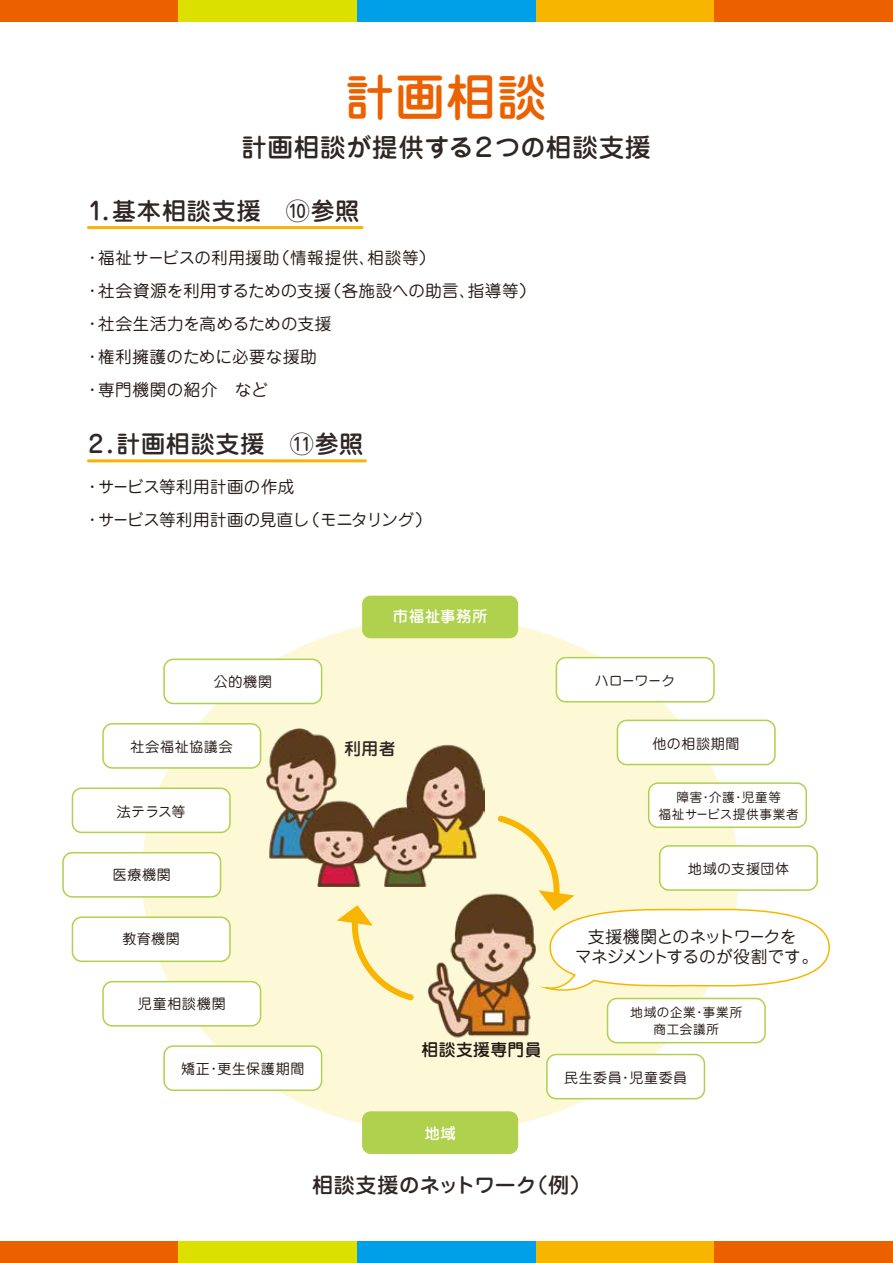
<style>
.page{position:relative;width:893px;height:1263px;background:#fff}
.page>*{position:absolute;margin:0;border:0;box-sizing:border-box;transform-origin:0 0}
.t1{font:500 49.5px "Jun 34 Pro";color:#eb6100}
.t2{font:500 25.5px "Jun 34 Pro";letter-spacing:.02em;color:#2f2725}
.t3{font:500 24px "Jun 34 Pro";letter-spacing:.035em;color:#2f2725}
.t4{font:500 21px "Jun 34 Pro";letter-spacing:-.01em;color:#2f2725}
.t5{font:16.8px/19.5px "Jun 201 Pro";letter-spacing:-.02em;color:#221815;text-align:center}
.t6{font:500 16.8px "Jun 34 Pro";letter-spacing:.025em;color:#221815}
.t7{font:500 16.8px "Jun 34 Pro";color:#2f2725}
.t8{font:16.5px/33px "Jun 201 Pro";letter-spacing:.02em;color:#221815}
.t9{font:16.5px/33px "Jun 201 Pro";color:#221815}
.t10{font:500 15.3px "Jun 34 Pro";letter-spacing:.04em;color:#fff}
.t11{font:13.95px "Jun 201 Pro";letter-spacing:.05em;color:#221815}
.t12{font:12.6px/16.8px "Jun 201 Pro";letter-spacing:.055em;color:#221815;text-align:center}
</style>
<div class="page">
<div style="left:0;top:1242px;width:179px;height:21px;background:#eb6100"></div>
<div style="left:179px;top:1242px;width:178px;height:21px;background:#dbe000"></div>
<div style="left:357px;top:1242px;width:179px;height:21px;background:#00a0e9"></div>
<div style="left:536px;top:1242px;width:178px;height:21px;background:#f8b500"></div>
<div style="left:714px;top:1242px;width:179px;height:21px;background:#eb6100"></div>
<div style="left:0;top:0;width:179px;height:21px;background:#eb6100"></div>
<div style="left:179px;top:0;width:178px;height:21px;background:#dbe000"></div>
<div style="left:357px;top:0;width:179px;height:21px;background:#00a0e9"></div>
<div style="left:536px;top:0;width:178px;height:21px;background:#f8b500"></div>
<div style="left:714px;top:0;width:179px;height:21px;background:#eb6100"></div>
<div style="left:142px;top:617px;width:596px;height:515px;background:#fdf9d6;border-radius:50%"></div>
<svg style="left:546px;top:1054px;width:159px;height:45px"></svg>
<div style="left:362px;top:1111px;width:156px;height:43px;background:#afd14d;border-radius:9px"></div>
<svg style="left:163px;top:1045px;width:159px;height:46px"></svg>
<svg style="left:102px;top:981px;width:159px;height:45px"></svg>
<svg style="left:72px;top:916px;width:159px;height:46px"></svg>
<svg style="left:62px;top:852px;width:159px;height:46px"></svg>
<svg style="left:72px;top:787px;width:159px;height:46px"></svg>
<svg style="left:102px;top:723px;width:159px;height:46px"></svg>
<svg style="left:163px;top:659px;width:159px;height:45px"></svg>
<svg style="left:617px;top:720px;width:159px;height:45px"></svg>
<svg style="left:556px;top:657px;width:159px;height:45px"></svg>
<div style="left:362px;top:596px;width:156px;height:42px;background:#afd14d;border-radius:9px"></div>
<img style="left:423px;top:886px;width:70px;height:152px">
<img style="left:267px;top:728px;width:217px;height:158px">
<svg style="left:337px;top:905px;width:77px;height:96px"></svg>
<svg style="left:493px;top:782px;width:337px;height:261px"></svg>
<hr style="left:88px;top:226px;width:274px;height:3px;background:#f8b500">
<hr style="left:88px;top:459px;width:277px;height:3px;background:#f8b500">
<h1 class="t1" style="left:345px;top:58px;width:203px">計画相談</h1>
<h2 class="t2" style="left:242px;top:128px;width:411px">計画相談が提供する２つの相談支援</h2>
<h3 class="t3" style="left:88px;top:192px;width:272px">1.基本相談支援　⑩参照</h3>
<p class="t8" style="left:84px;top:239px;width:453px">・福祉サービスの利用援助（情報提供、相談等）<br>・社会資源を利用するための支援（各施設への助言、指導等）・社会生活力を高めるための支援<br>・権利擁護のために必要な援助<br>・専門機関の紹介 など</p>
<h3 class="t3" style="left:88px;top:425px;width:276px">2.計画相談支援　⑪参照</h3>
<p class="t9" style="left:84px;top:468px;width:349px">・サービス等利用計画の作成<br>・サービス等利用計画の見直し（モニタリング）</p>
<p class="t10" style="left:393px;top:604px;width:96px">市福祉事務所</p>
<p class="t11" style="left:214px;top:671px;width:60px">公的機関</p>
<p class="t11" style="left:595px;top:670px;width:82px">ハローワーク</p>
<p class="t11" style="left:131px;top:735px;width:104px">社会福祉協議会</p>
<p class="t11" style="left:117px;top:800px;width:70px">法テラス等</p>
<p class="t11" style="left:113px;top:864px;width:59px">医療機関</p>
<p class="t7" style="left:344px;top:735px;width:53px">利用者</p>
<p class="t11" style="left:652px;top:732px;width:89px">他の相談期間</p>
<p class="t12" style="left:659px;top:787px;width:142px">障害・介護・児童等<br>福祉サービス提供事業者</p>
<p class="t11" style="left:688px;top:857px;width:103px">地域の支援団体</p>
<p class="t11" style="left:123px;top:928px;width:59px">教育機関</p>
<p class="t11" style="left:138px;top:993px;width:89px">児童相談機関</p>
<p class="t11" style="left:181px;top:1057px;width:125px">矯正・更生保護期間</p>
<p class="t6" style="left:422px;top:1036px;width:121px">相談支援専門員</p>
<p class="t5" style="left:575px;top:925px;width:245px">支援機関とのネットワークを<br>マネジメントするのが役割です。</p>
<p class="t12" style="left:630px;top:1002px;width:113px">地域の企業・事業所商工会議所</p>
<p class="t11" style="left:564px;top:1066px;width:124px">民生委員・児童委員</p>
<p class="t10" style="left:424px;top:1120px;width:33px">地域</p>
<p class="t4" style="left:312px;top:1169px;width:280px">相談支援のネットワーク（例）</p>
</div>
